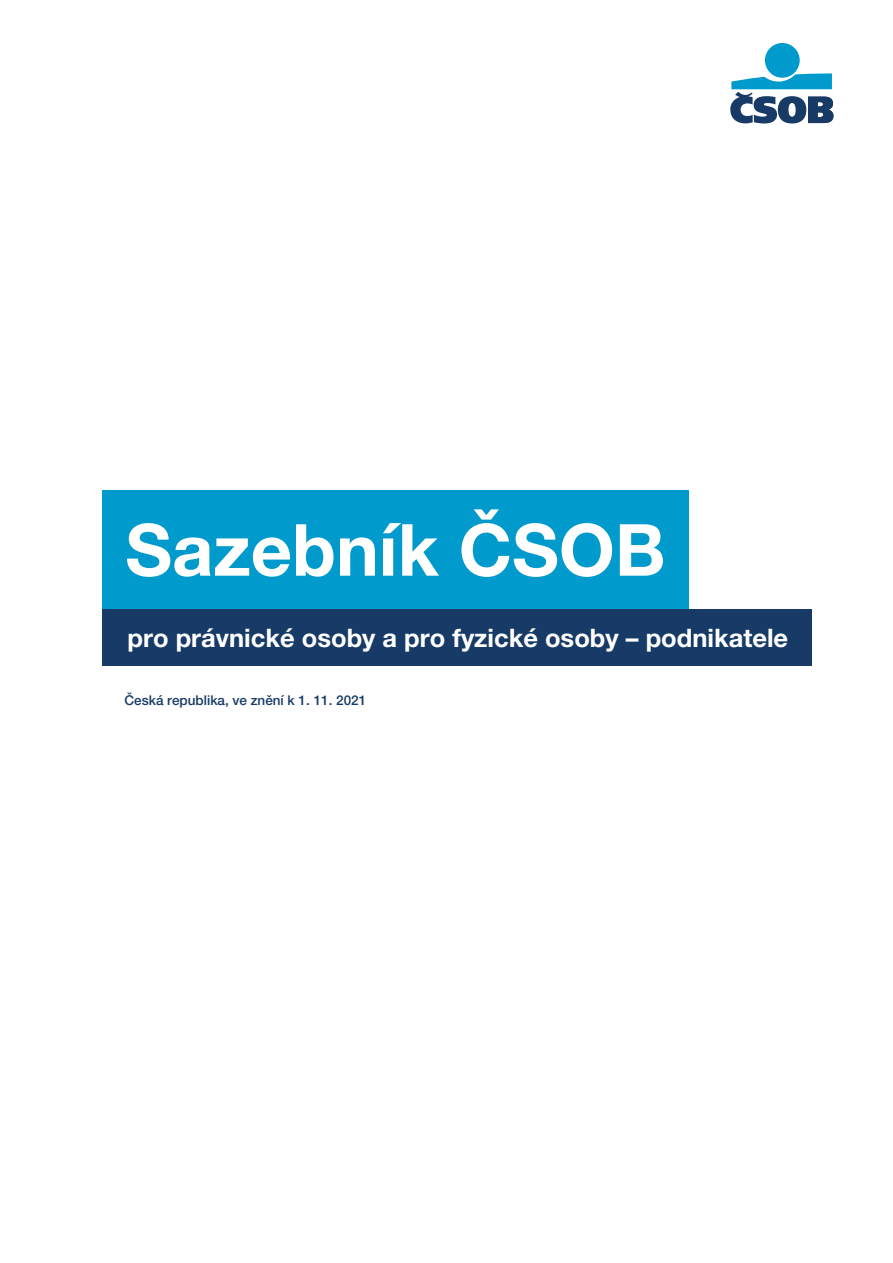
<style>
.page{position:relative;width:893px;height:1263px;background:#fff}
.page>*{position:absolute;margin:0;border:0;box-sizing:border-box;transform-origin:0 0}
.t1{font:700 72px "Helvetica Neue LT Pro";color:#fff}
.t2{font:700 25.5px "Helvetica Neue LT Pro";color:#fff}
.t3{font:500 13.5px "Helvetica Neue LT Pro";color:#173b66}
</style>
<div class="page">
<div style="left:102px;top:490px;width:587px;height:120px;background:#009bcc"></div>
<div style="left:102px;top:610px;width:709px;height:56px;background:#173b66"></div>
<div style="left:765px;top:43px;width:35px;height:35px;background:#009bcc;border-radius:50%"></div>
<svg style="left:730px;top:73px;width:103px;height:50px"></svg>
<h1 class="t1" style="left:125px;top:524px;width:542px">Sazebník ČSOB</h1>
<p class="t2" style="left:128px;top:629px;width:662px">pro právnické osoby a pro fyzické osoby – podnikatele</p>
<p class="t3" style="left:125px;top:692px;width:243px">Česká republika, ve znění k 1. 11. 2021</p>
</div>
